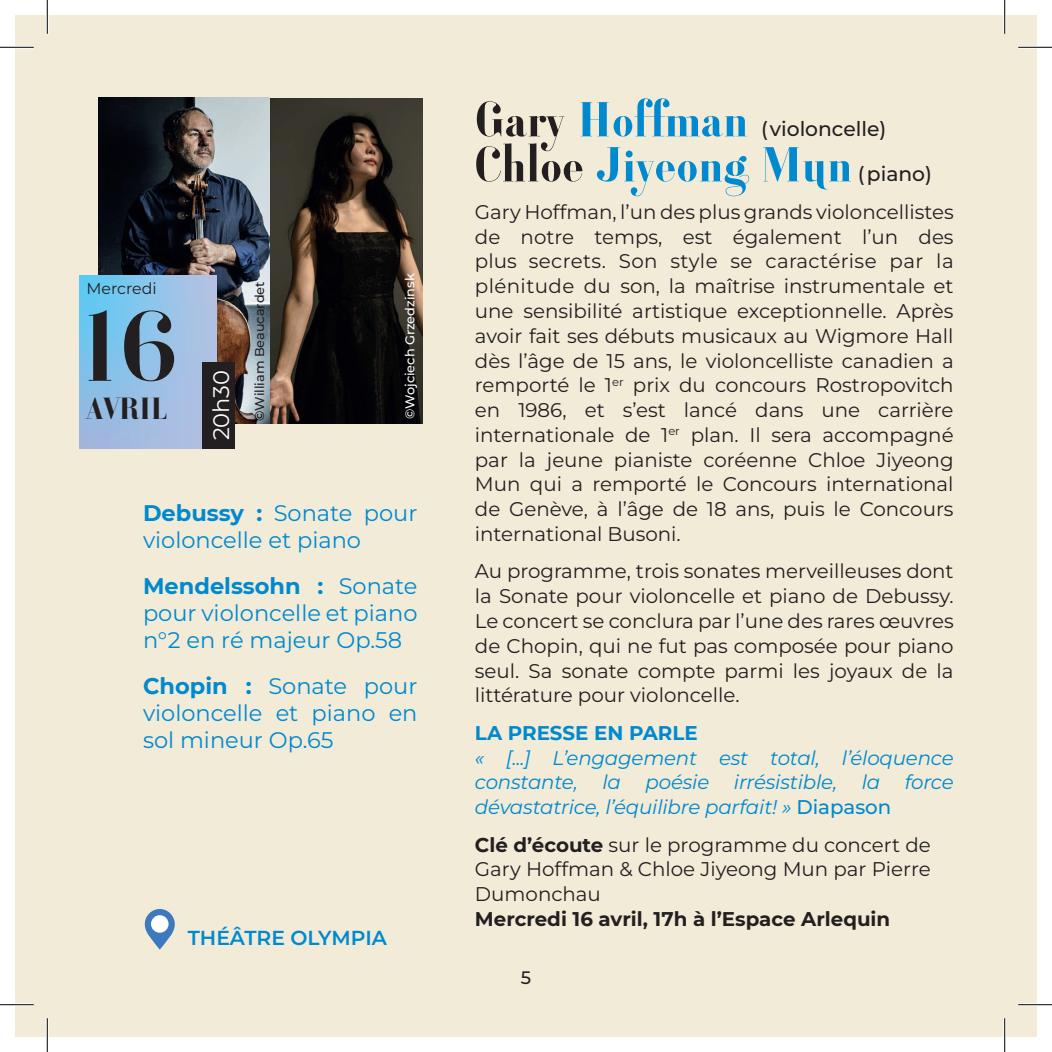
<style>
.page{position:relative;width:1052px;height:1052px;background:#fff}
.page>*{position:absolute;margin:0;border:0;box-sizing:border-box;transform-origin:0 0}
.t1{font:112.5px "Decize";color:#231f20}
.t2{font:54px "Decize";color:#0089cf}
.t3{font:33.75px "Decize";color:#231f20}
.t4{font:22.5px/27px "Montserrat";color:#0089cf;text-align:justify}
.t5{font:22.5px "Montserrat";color:#fff}
.t6{font:500 20.25px "Montserrat";color:#231f20}
.t7{font:600 20.25px "Montserrat";color:#0089cf}
.t8{font:19.8px/24.8px "Montserrat";color:#231f20;text-align:justify}
.t9{font:italic 19.8px/24.8px "Montserrat";letter-spacing:-.01em;color:#0089cf;text-align:justify}
.t10{font:700 19.8px "Montserrat";color:#231f20}
.t11{font:700 19.8px "Montserrat";color:#0089cf}
.t12{font:500 18px "Montserrat";color:#231f20}
.t13{font:15.75px "Montserrat";color:#231f20}
.t14{font:500 12.83px "Montserrat";color:#fff}
.t15{font:500 12.83px "Montserrat";color:#231f20}
.s1{color:#000}
.s2{font-weight:700}
.s3{color:#231f20}
.s4{font-weight:500;font-style:normal}
</style>
<div class="page">
<div style="left:47px;top:15px;width:989px;height:1021px;background:#f1ebd8"></div>
<img style="left:98px;top:97px;width:324px;height:327px">
<div style="left:15px;top:15px;width:32px;height:1021px;background:#f1ebd8"></div>
<svg style="left:79px;top:275px;width:137px;height:173px;background:#93c1e7"></svg>
<div style="left:202px;top:362px;width:32px;height:86px;background:#231f20"></div>
<svg style="left:144px;top:909px;width:31px;height:40px"></svg>
<div style="left:151px;top:914px;width:17px;height:18px;background:#fff;border-radius:50%"></div>
<hr style="left:0;top:46px;width:34px;height:3px;background:#fff">
<hr style="left:1017px;top:46px;width:34px;height:3px;background:#fff">
<hr style="left:0;top:1003px;width:34px;height:2px;background:#fff">
<hr style="left:1017px;top:1003px;width:34px;height:2px;background:#fff">
<hr style="left:46px;top:0;width:3px;height:34px;background:#fff">
<hr style="left:46px;top:1017px;width:3px;height:34px;background:#fff">
<hr style="left:1003px;top:0;width:2px;height:34px;background:#fff">
<hr style="left:1003px;top:1017px;width:2px;height:34px;background:#fff">
<hr style="left:0;top:47px;width:34px;height:1px;background:#000">
<hr style="left:1017px;top:47px;width:34px;height:1px;background:#000">
<hr style="left:0;top:1004px;width:34px;height:1px;background:#000">
<hr style="left:1017px;top:1004px;width:34px;height:1px;background:#000">
<hr style="left:47px;top:0;width:1px;height:34px;background:#000">
<hr style="left:47px;top:1017px;width:1px;height:34px;background:#000">
<hr style="left:1004px;top:0;width:1px;height:34px;background:#000">
<hr style="left:1004px;top:1017px;width:1px;height:34px;background:#000">
<p class="t13" style="left:86px;top:278px;width:72px">Mercredi</p>
<h1 class="t1" style="left:81px;top:294px;width:99px">16</h1>
<h3 class="t3" style="left:86px;top:393px;width:82px">AVRIL</h3>
<p class="t5" style="left:206px;top:440px;width:72px;rotate:-90deg">20h30</p>
<p class="t15" style="left:251px;top:420px;width:140px;rotate:-90deg"><span class="s1">©</span>William Beaucardet</p>
<p class="t14" style="left:401px;top:419px;width:147px;rotate:-90deg">©Wojciech Grzedzinsk</p>
<p class="t4" style="left:143px;top:498px;width:276px"><span class="s2">Debussy :</span> Sonate pour violoncelle et piano</p>
<p class="t4" style="left:143px;top:571px;width:276px"><span class="s2">Mendelssohn :</span> Sonate pour violoncelle et piano n°2 en ré majeur Op.58</p>
<p class="t4" style="left:143px;top:671px;width:276px"><span class="s2">Chopin :</span> Sonate pour violoncelle et piano en sol mineur Op.65</p>
<p class="t7" style="left:188px;top:923px;width:201px">THÉÂTRE OLYMPIA</p>
<h2 class="t2" style="left:475px;top:95px;width:275px"><span class="s3">Gary</span> Hoffman</h2>
<p class="t6" style="left:761px;top:116px;width:127px">( violoncelle)</p>
<h2 class="t2" style="left:475px;top:140px;width:379px"><span class="s3">Chloe</span> Jiyeong Mun</h2>
<p class="t6" style="left:857px;top:161px;width:76px">( piano)</p>
<p class="t8" style="left:475px;top:199px;width:480px">Gary Hoffman, l’un des plus grands violoncellistes de notre temps, est également l’un des plus secrets. Son style se caractérise par la plénitude du son, la maîtrise instrumentale et une sensibilité artistique exceptionnelle. Après avoir fait ses débuts musicaux au Wigmore Hall dès l’âge de 15 ans, le violoncelliste canadien a remporté le 1<sup>er</sup> prix du concours Rostropovitch en 1986, et s’est lancé dans une carrière internationale de 1<sup>er</sup> plan. Il sera accompagné par la jeune pianiste coréenne Chloe Jiyeong Mun qui a remporté le Concours international de Genève, à l’âge de 18 ans, puis le Concours international Busoni.</p>
<p class="t8" style="left:475px;top:558px;width:480px">Au programme, trois sonates merveilleuses dont la Sonate pour violoncelle et piano de Debussy.<br>Le concert se conclura par l’une des rares œuvres de Chopin, qui ne fut pas composée pour piano seul. Sa sonate compte parmi les joyaux de la littérature pour violoncelle.</p>
<p class="t11" style="left:475px;top:718px;width:224px">LA PRESSE EN PARLE</p>
<p class="t9" style="left:475px;top:744px;width:480px">« [...] L’engagement est total, l’éloquence constante, la poésie irrésistible, la force dévastatrice, l’équilibre parfait! » <span class="s4">Diapason</span></p>
<p class="t8" style="left:475px;top:831px;width:457px"><span class="s2">Clé d’écoute</span> sur le programme du concert de Gary Hoffman &amp; Chloe Jiyeong Mun par Pierre Dumonchau</p>
<p class="t10" style="left:475px;top:904px;width:417px">Mercredi 16 avril, 17h à l’Espace Arlequin</p>
<p class="t12" style="left:520px;top:965px;width:12px">5</p>
<p class="t12" style="left:520px;top:969px;width:12px">5</p>
</div>
